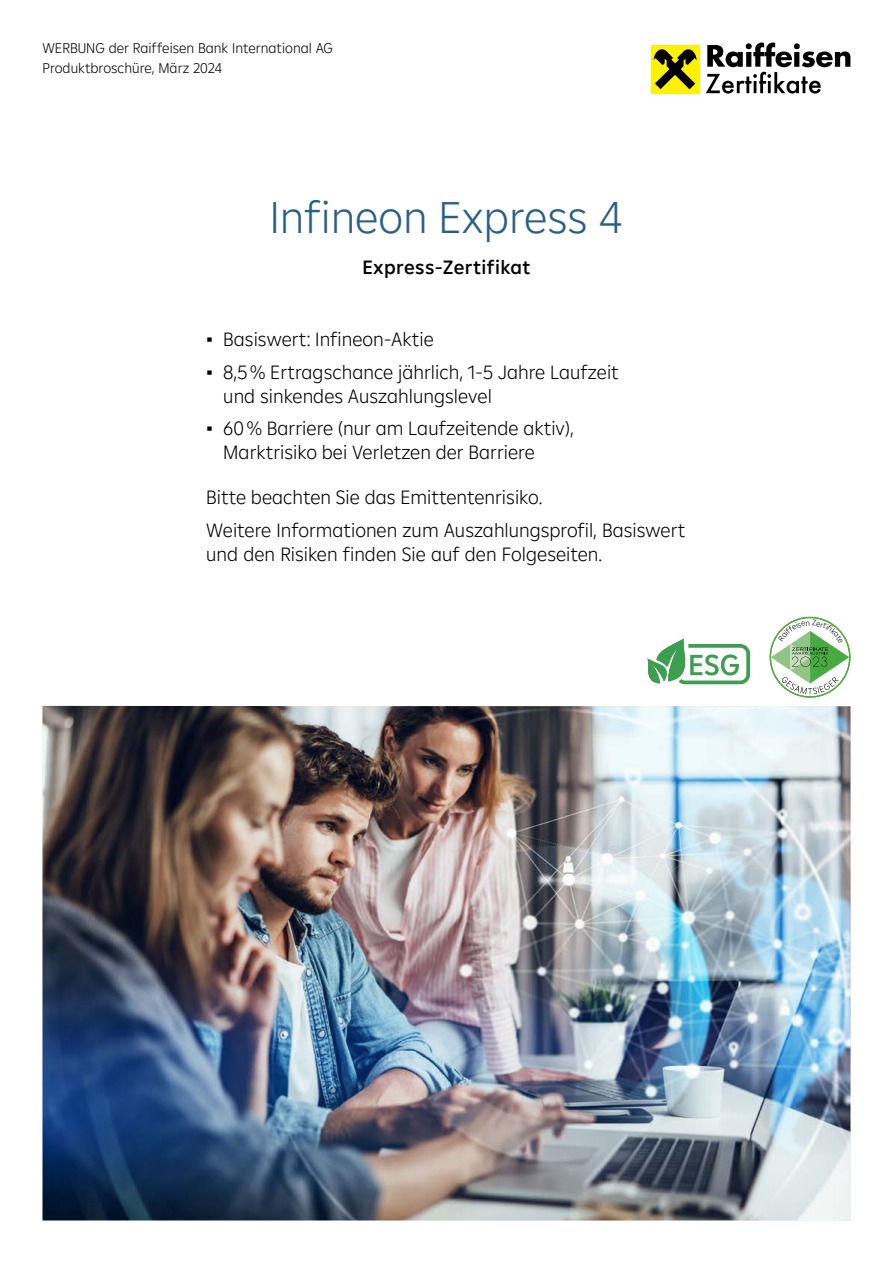
<style>
.page{position:relative;width:893px;height:1263px;background:#fff}
.page>*{position:absolute;margin:0;border:0;box-sizing:border-box;transform-origin:0 0}
.Titel_Blau{font:300 45px "Amalia";color:#2a5f88}
.Fließtext{font:300 19.5px/24px "Amalia";color:#000}
.Bulletpoints_Deckblatt{font:300 19.5px "Amalia";color:#000}
.Deckblatt_-_Produktkategorie{font:500 19.5px "Amalia";letter-spacing:.02em;color:#000}
.Kopfzeile{font:300 14.25px/19.4px "Amalia";color:#000}
.s1{font-family:"Trebuchet MS";font-weight:400}
</style>
<div class="page">
<div style="left:651px;top:45px;width:48px;height:48px;background:#fff200"></div>
<svg style="left:654px;top:49px;width:43px;height:40px"></svg>
<svg style="left:706px;top:43px;width:144px;height:51px"></svg>
<svg style="left:647px;top:638px;width:103px;height:47px"></svg>
<img style="left:43px;top:706px;width:807px;height:514px">
<svg style="left:771px;top:620px;width:78px;height:74px"></svg>
<p class="Kopfzeile" style="left:43px;top:38px;width:292px">WERBUNG der Raiffeisen Bank International AG<br>Produktbroschüre, März 2024</p>
<p class="Titel_Blau" style="left:270px;top:188px;width:355px">Infineon Express 4</p>
<p class="Deckblatt_-_Produktkategorie" style="left:362px;top:255px;width:170px">Express-Zertifikat</p>
<p class="Fließtext" style="left:206px;top:326px;width:229px"><span class="s1">▪</span> Basiswert: Infineon-Aktie</p>
<p class="Fließtext" style="left:223px;top:359px;width:397px;text-indent:-17px"><span class="s1">▪</span> 8,5 % Ertragschance jährlich, 1-5 Jahre Laufzeit und sinkendes Auszahlungslevel</p>
<p class="Fließtext" style="left:223px;top:416px;width:352px;text-indent:-17px"><span class="s1">▪</span> 60 % Barriere (nur am Laufzeitende aktiv),<br>Marktrisiko bei Verletzen der Barriere</p>
<p class="Bulletpoints_Deckblatt" style="left:206px;top:485px;width:338px">Bitte beachten Sie das Emittentenrisiko.</p>
<p class="Fließtext" style="left:206px;top:517px;width:481px">Weitere Informationen zum Auszahlungsprofil, Basiswert und den Risiken finden Sie auf den Folgeseiten.</p>
</div>
